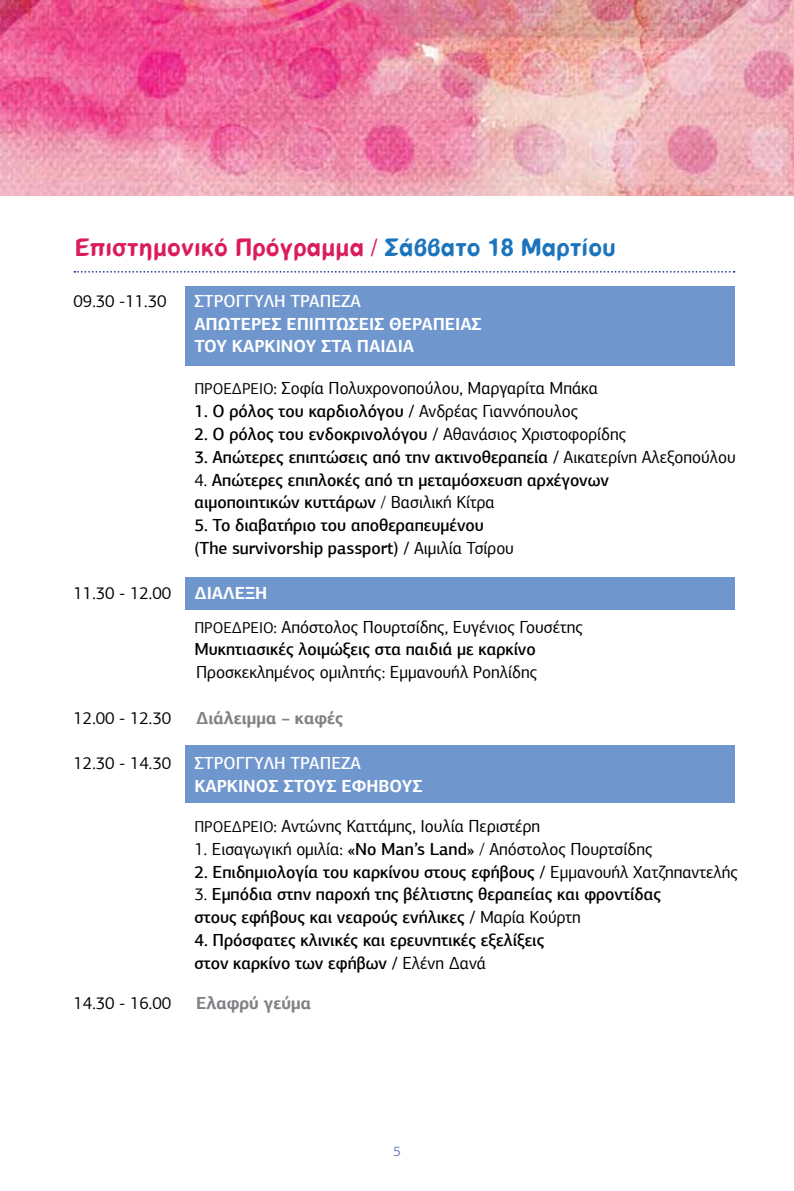
<style>
.page{position:relative;width:794px;height:1191px;background:#fff}
.page>*{position:absolute;margin:0;border:0;box-sizing:border-box;transform-origin:0 0}
.t1{font:24.5px "CF Milk";color:#da1c5c}
.t2{font:500 17.5px/22.8px "PF Agora Sans Pro";letter-spacing:-.005em;color:#000}
.t3{font:17.5px "PF Agora Sans Pro";letter-spacing:-.005em;color:#000}
.t4{font:700 17.5px/22.8px "PF Agora Sans Pro";letter-spacing:.055em;color:#fff}
.t5{font:500 17.5px "PF Agora Sans Pro";letter-spacing:.165em;color:#fff}
.t6{font:700 17.5px "PF Agora Sans Pro";color:#808285}
.t7{font:15.75px "PF Agora Sans Pro";color:#000}
.t8{font:14px "PF Agora Sans Pro";color:#6c77b9}
.s1{color:#1c75bc}
.s2{font-size:15.75px}
.s3{font-weight:400}
.s4{font-weight:400;font-size:15.75px}
.s5{font-weight:500}
</style>
<div class="page">
<div style="left:185px;top:286px;width:549px;height:80px;background:#7096ce"></div>
<div style="left:185px;top:745px;width:549px;height:57px;background:#7096ce"></div>
<div style="left:185px;top:577px;width:549px;height:33px;background:#7096ce"></div>
<img style="left:0;top:0;width:794px;height:195px">
<svg style="left:74px;top:271px;width:660px;height:2px"></svg>
<h1 class="t1" style="left:74px;top:234px;width:543px">Επιστημονικό Πρόγραμμα / <span class="s1">Σάββατο 18 Μαρτίου</span></h1>
<p class="t3" style="left:74px;top:290px;width:95px">09.30 -11.30</p>
<p class="t5" style="left:194px;top:290px;width:167px">Στρογγυλή τράπεζα</p>
<p class="t4" style="left:194px;top:312px;width:10px">Απώ</p>
<p class="t4" style="left:194px;top:312px;width:287px;text-indent:36px">τερες επ ιπτώσεις θεραπ είας του καρκί νου στα παιδιά</p>
<p class="t7" style="left:194px;top:380px;width:29px">Προεδ</p>
<p class="t3" style="left:242px;top:378px;width:358px"><span class="s2">ρείο</span>: Σοφία Πολυχρονοπούλου, Μαργαρίτα Μπάκα</p>
<p class="t2" style="left:194px;top:400px;width:385px">1. Ο ρόλος του καρδιολόγου / <span class="s3">Ανδρέας Γιαννόπουλος</span></p>
<p class="t2" style="left:194px;top:422px;width:433px">2. Ο ρόλος του ενδοκρινολόγου / <span class="s3">Αθανάσιος Χριστοφορίδης</span></p>
<p class="t2" style="left:194px;top:445px;width:543px">3. Απώτερες επιπτώσεις από την ακτινοθεραπεία / <span class="s3">Αικατερίνη Αλεξοπούλου</span></p>
<p class="t2" style="left:194px;top:468px;width:416px"><span class="s3">4.</span> Απώτερες επιπλοκές από τη μεταμόσχευση αρχέγονων αιμοποιητικών κυττάρων <span class="s3">/ Βασιλική Κίτρα</span></p>
<p class="t2" style="left:194px;top:513px;width:321px">5. Το διαβατήριο του αποθεραπευμένου (The survivorship passport) / <span class="s3">Αιμιλία Τσίρου</span></p>
<p class="t3" style="left:74px;top:583px;width:99px">11.30 - 12.00</p>
<p class="t4" style="left:194px;top:582px;width:75px">Διάλεξη</p>
<p class="t7" style="left:194px;top:618px;width:29px">Προεδ</p>
<p class="t2" style="left:194px;top:615px;width:390px;text-indent:48px"><span class="s4">ρείο</span> <span class="s3">: Απόστολος Πουρτσίδης, Ευγένιος Γουσέτης<br></span>Μυκητιασικές λοιμώξεις στα παιδιά με καρκίνο</p>
<p class="t3" style="left:196px;top:661px;width:343px">Προσκεκλημένος ομιλητής: Εμμανουήλ Ροηλίδης</p>
<p class="t3" style="left:74px;top:707px;width:99px">12.00 - 12.30</p>
<p class="t6" style="left:196px;top:706px;width:149px">Διάλειμμα – καφές</p>
<p class="t3" style="left:74px;top:752px;width:99px">12.30 - 14.30</p>
<p class="t5" style="left:194px;top:752px;width:167px">Στρογγυλή τράπεζα</p>
<p class="t4" style="left:194px;top:774px;width:121px">Καρκίνος στους</p>
<p class="t4" style="left:341px;top:774px;width:60px">εφήβους</p>
<p class="t7" style="left:194px;top:817px;width:29px">Προεδ</p>
<p class="t3" style="left:242px;top:815px;width:300px"><span class="s2">ρείο</span> : Αντώνης Καττάμης, Ι ουλία Περιστέρη</p>
<p class="t3" style="left:194px;top:838px;width:460px">1. Εισαγωγική ομιλία: <span class="s5">«No Man’s Land»</span> / Απόστολος Πουρτσίδης</p>
<p class="t2" style="left:194px;top:860px;width:545px">2. Επιδημιολογία του καρκίνου στους εφήβους / <span class="s3">Eμμανουήλ Χατζηπαντελής</span></p>
<p class="t2" style="left:194px;top:883px;width:468px"><span class="s3">3.</span> Εμπόδια στην παροχή της βέλτιστης θεραπείας και φροντίδας στους εφήβους και νεαρούς ενήλικες / <span class="s3">Μαρία Κούρτη</span></p>
<p class="t2" style="left:194px;top:928px;width:352px">4. Πρόσφατες κλινικές και ερευνητικές εξελίξεις στον καρκίνο των εφήβων / <span class="s3">Ελένη Δανά</span></p>
<p class="t3" style="left:74px;top:992px;width:99px">14.30 - 16.00</p>
<p class="t6" style="left:196px;top:991px;width:116px">Ελαφρύ γεύμα</p>
<p class="t8" style="left:393px;top:1143px;width:9px">5</p>
</div>
